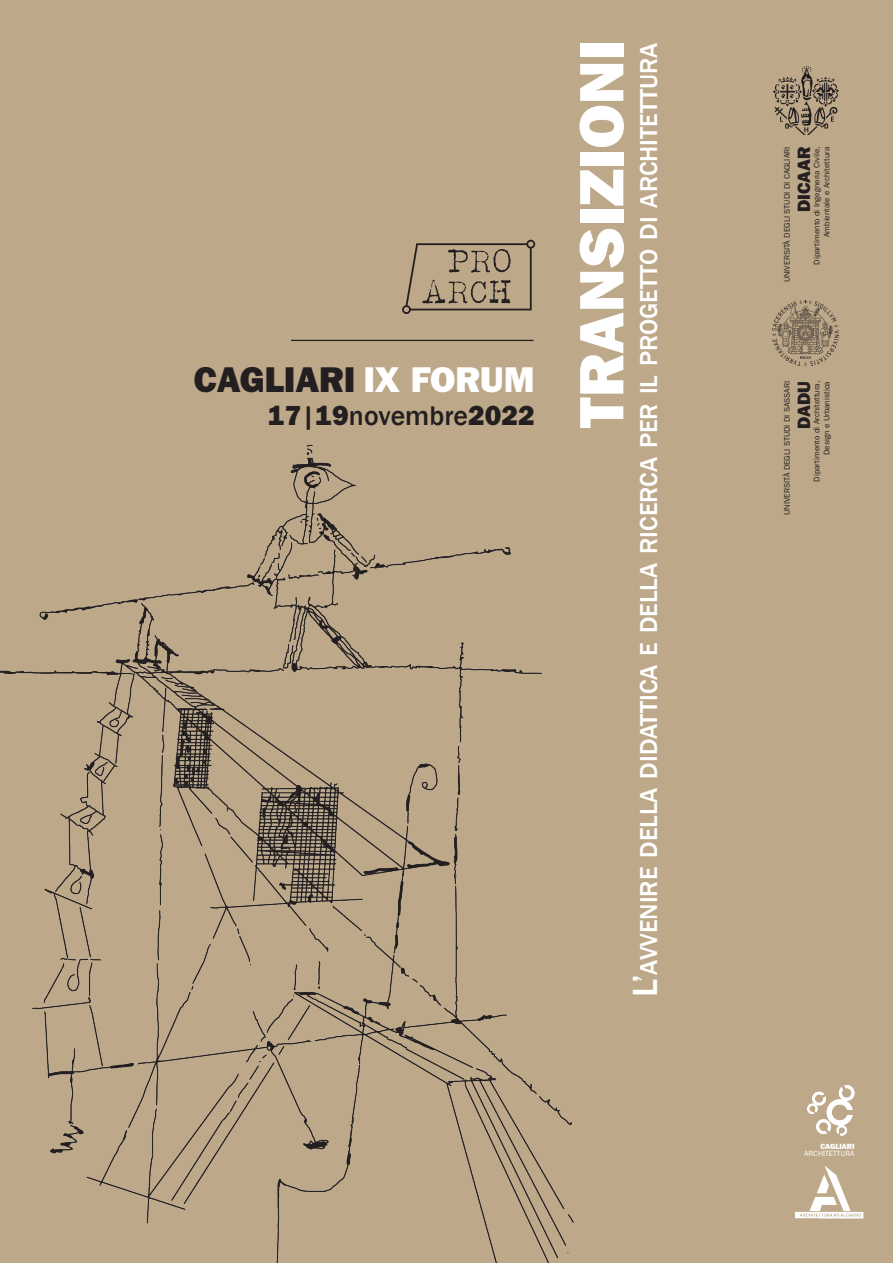
<style>
.page{position:relative;width:893px;height:1263px;background:#fff}
.page>*{position:absolute;margin:0;border:0;box-sizing:border-box;transform-origin:0 0}
.t1{font:63px "ITC Franklin Gothic Std Hvy";color:#fff}
.t2{font:36px "ITC Franklin Gothic Std Hvy";color:#231f20}
.t3{font:500 27.75px "Franklin Gothic";color:#231f20}
.t4{font:500 25.2px "Franklin Gothic";color:#fff}
.t5{font:18px "ITC Franklin Gothic Std Hvy";color:#231f20}
.t6{font:8.1px/9.8px "ITC Franklin Gothic Std";color:#231f20;text-align:right}
.t7{font:7.65px "ITC Franklin Gothic Std";color:#fff}
.t8{font:7.65px "ITC Franklin Gothic Std Hvy";color:#fff}
.s1{color:#fff}
.s2{font-family:"ITC Franklin Gothic Std Hvy";font-weight:400}
.s3{font-size:36px}
</style>
<div class="page">
<div style="left:0;top:0;width:891px;height:1263px;background:#bda889"></div>
<img style="left:385px;top:231px;width:162px;height:93px">
<hr style="left:291px;top:340px;width:243px;height:1px;background:#231f20">
<svg style="left:773px;top:66px;width:66px;height:69px;background:#98876f"></svg>
<svg style="left:807px;top:1085px;width:47px;height:50px"></svg>
<div style="left:0;top:438px;width:623px;height:825px;background:#bda889"></div>
<img style="left:773px;top:300px;width:66px;height:66px">
<img style="left:796px;top:1166px;width:67px;height:54px">
<p class="t2" style="left:194px;top:358px;width:342px">CAGLIARI <span class="s1">IX FORUM</span></p>
<p class="t3" style="left:268px;top:399px;width:268px"><span class="s2">17</span>|<span class="s2">19</span>novembre<span class="s2">2022</span></p>
<p class="t1" style="left:565px;top:428px;width:390px;rotate:-90deg">TRANSIZIONI</p>
<p class="t4" style="left:633px;top:997px;width:956px;rotate:-90deg"><span class="s3">L’</span>avvenire della didattica e della ricerca per il progetto di architettura</p>
<p class="t5" style="left:793px;top:212px;width:67px;rotate:-90deg">DICAAR</p>
<p class="t6" style="left:782px;top:282px;width:137px;rotate:-90deg">UNIVERSITÀ DEGLI STUDI DI CAGLIARI</p>
<p class="t6" style="left:812px;top:265px;width:120px;rotate:-90deg">Dipartimento di Ingegneria Civile,<br>Ambientale e Architettura</p>
<p class="t6" style="left:782px;top:515px;width:136px;rotate:-90deg">UNIVERSITÀ DEGLI STUDI DI SASSARI</p>
<p class="t6" style="left:812px;top:482px;width:102px;rotate:-90deg">Dipartimento di Architettura,<br>Design e Urbanistica</p>
<p class="t5" style="left:793px;top:429px;width:49px;rotate:-90deg">DADU</p>
<p class="t8" style="left:820px;top:1142px;width:36px">CAGLIARI</p>
<p class="t7" style="left:804px;top:1149px;width:52px">ARCHITETTURA</p>
</div>
